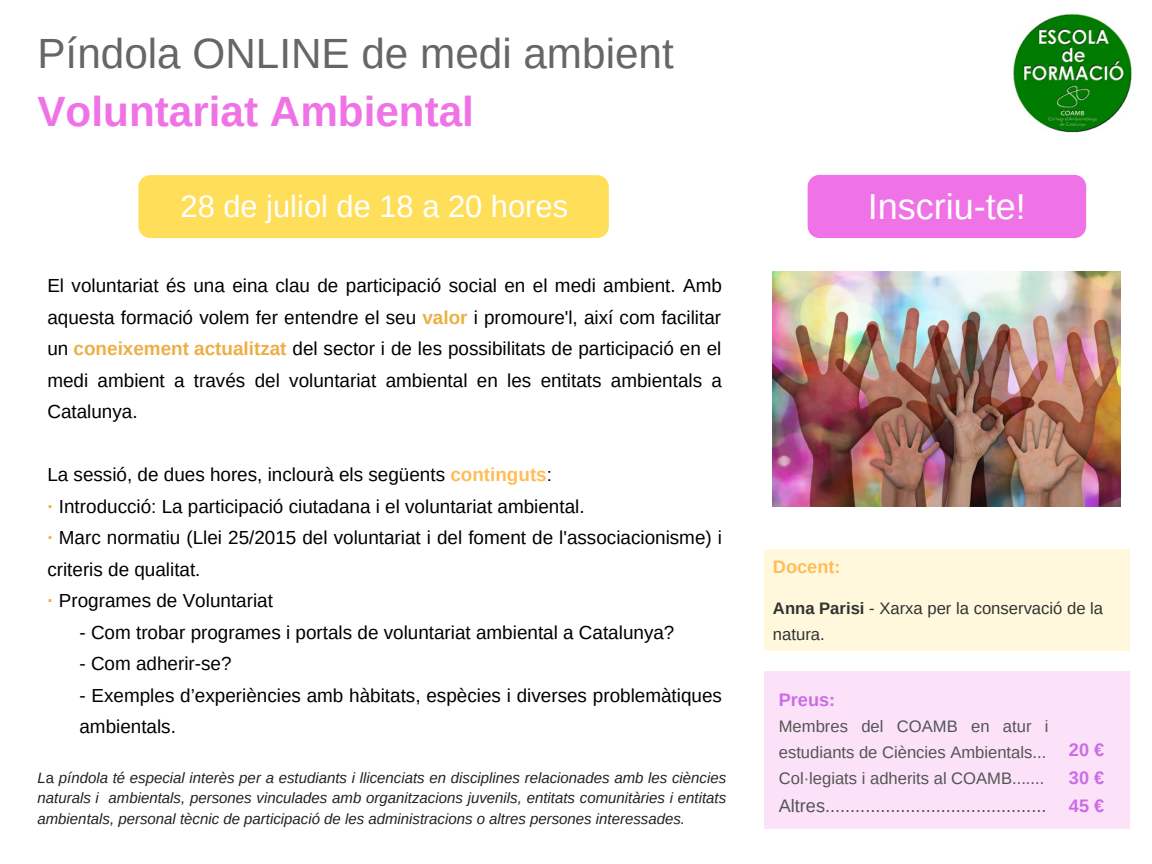
<style>
.page{position:relative;width:1152px;height:864px;background:#fff}
.page>*{position:absolute;margin:0;border:0;box-sizing:border-box;transform-origin:0 0}
.t1{font:42.3px "Arimo";color:#666}
.t2{font:700 42.3px "Arimo";color:#ef73e6}
.t3{font:36px "Arimo";color:#fff}
.t4{font:30.9px "Arimo";color:#fff}
.t5{font:18.9px/31.5px "Arimo";color:#000}
.t6{font:18.15px "Arimo";color:#545454}
.t7{font:700 18.15px "Arimo";color:#cb6ce6}
.t8{font:700 18.15px "Arimo";color:#ffbd59}
.t9{font:16.65px/25.8px "Arimo";color:#545454}
.t10{font:16.65px/26px "Arimo";color:#323232}
.t11{font:italic 15px/20.2px "Arimo";color:#222;text-align:justify}
.s1{font-weight:700;color:#edaf45}
.s2{font-weight:700;color:#ffbd59}
.s3{font-style:normal}
.s4{font-weight:700}
</style>
<div class="page">
<img style="left:1013px;top:14px;width:119px;height:119px">
<div style="left:1107px;top:671px;width:23px;height:158px;background:#fbe2f9"></div>
<div style="left:779px;top:671px;width:342px;height:158px;background:#fbe2f9"></div>
<div style="left:764px;top:671px;width:23px;height:158px;background:#fbe2f9"></div>
<div style="left:808px;top:175px;width:278px;height:63px;background:#ef73e6;border-radius:12px"></div>
<div style="left:138px;top:175px;width:471px;height:63px;background:#ffde59;border-radius:12px"></div>
<img style="left:773px;top:272px;width:348px;height:235px">
<div style="left:764px;top:549px;width:366px;height:102px;background:#fff8dd"></div>
<p class="t1" style="left:37px;top:29px;width:638px">Píndola ONLINE de medi ambient</p>
<p class="t2" style="left:37px;top:88px;width:438px">Voluntariat Ambiental</p>
<p class="t4" style="left:181px;top:189px;width:389px">28 de juliol de 18 a 20 hores</p>
<p class="t3" style="left:868px;top:186px;width:159px">Inscriu-te!</p>
<p class="t5" style="left:47px;top:270px;width:676px;text-align:justify">El voluntariat és una eina clau de participació social en el medi ambient. Amb aquesta formació volem fer entendre el seu <span class="s1">valor</span> i promoure'l, així com facilitar un <span class="s1">coneixement actualitzat</span> del sector i de les possibilitats de participació en el medi ambient a través del voluntariat ambiental en les entitats ambientals a Catalunya.</p>
<p class="t5" style="left:47px;top:459px;width:506px">La sessió, de dues hores, inclourà els següents <span class="s2">continguts</span>:</p>
<p class="t5" style="left:47px;top:490px;width:539px"><span class="s1">·</span> Introducció: La participació ciutadana i el voluntariat ambiental.</p>
<p class="t5" style="left:47px;top:522px;width:676px"><span class="s1">·</span> Marc normatiu (Llei 25/2015 del voluntariat i del foment de l'associacionisme) i criteris de qualitat.</p>
<p class="t5" style="left:47px;top:585px;width:227px"><span class="s1">·</span> Programes de Voluntariat</p>
<p class="t5" style="left:79px;top:616px;width:596px">- Com trobar programes i portals de voluntariat ambiental a Catalunya?</p>
<p class="t5" style="left:79px;top:648px;width:154px">- Com adherir-se?</p>
<p class="t5" style="left:79px;top:679px;width:644px">- Exemples d’experiències amb hàbitats, espècies i diverses problemàtiques ambientals.</p>
<p class="t11" style="left:37px;top:768px;width:690px">L<span class="s3">a</span> píndola té especial interès per a estudiants i llicenciats en disciplines relacionades amb les ciències naturals i ambientals, persones vinculades amb organitzacions juvenils, entitats comunitàries i entitats ambientals, personal tècnic de participació de les administracions o altres persones interessades.</p>
<p class="t8" style="left:773px;top:556px;width:69px">Docent:</p>
<p class="t10" style="left:773px;top:595px;width:332px"><span class="s4">Anna Parisi</span> - Xarxa per la conservació de la natura.</p>
<p class="t7" style="left:779px;top:690px;width:58px">Preus:</p>
<p class="t9" style="left:779px;top:713px;width:271px">Membres del COAMB en atur i estudiants de Ciències Ambientals...</p>
<p class="t9" style="left:779px;top:765px;width:267px">Col·legiats i adherits al COAMB.......</p>
<p class="t6" style="left:779px;top:796px;width:269px">Altres............................................</p>
<p class="t7" style="left:1069px;top:739px;width:37px">20 €</p>
<p class="t7" style="left:1069px;top:767px;width:37px">30 €</p>
<p class="t7" style="left:1069px;top:796px;width:37px">45 €</p>
</div>
